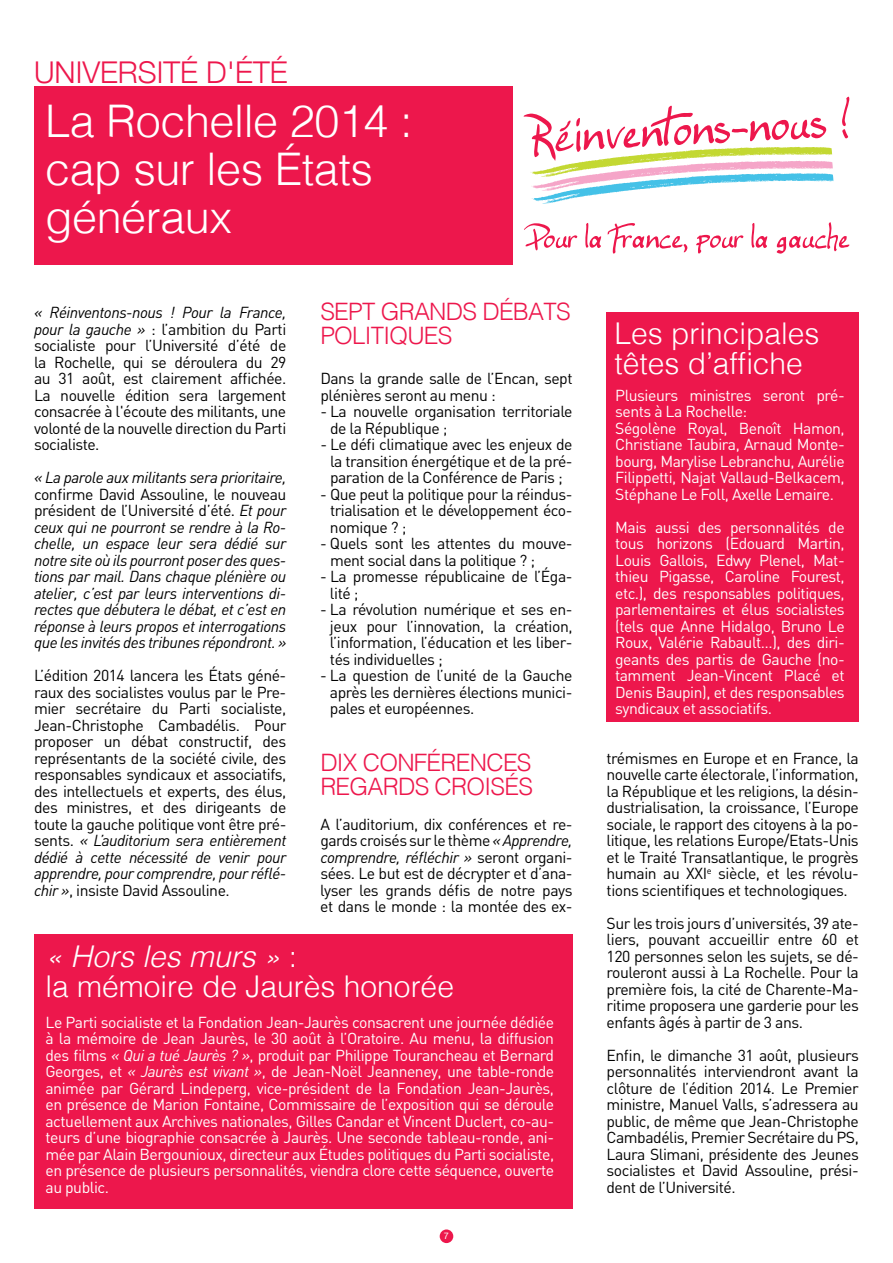
<style>
.page{position:relative;width:893px;height:1263px;background:#fff}
.page>*{position:absolute;margin:0;border:0;box-sizing:border-box;transform-origin:0 0}
.t1{font:300 45px/48px "Helvetica";letter-spacing:-.01em;color:#fff}
.t2{font:300 30px/30px "Helvetica";color:#fff}
.t3{font:300 30px "Helvetica Neue";color:#ed174c}
.t4{font:300 24px/24px "Helvetica";letter-spacing:-.03em;color:#ed174c}
.t5{font:15.75px/16.5px "DIN";letter-spacing:-.03em;color:#000;text-align:justify}
.t6{font:15.75px/16.5px "DIN";letter-spacing:-.03em;color:#fff;text-align:justify}
.t7{font:italic 15.75px/16.5px "DIN";letter-spacing:-.03em;color:#000;text-align:justify}
.t8{font:9px "Helvetica Neue";color:#fff}
.s1{font-style:italic}
.s2{font-style:normal}
</style>
<div class="page">
<div style="left:440px;top:1229px;width:13px;height:14px;background:#ed174c;border-radius:50%"></div>
<div style="left:34px;top:86px;width:478px;height:178px;background:#ed174c"></div>
<div style="left:34px;top:934px;width:539px;height:275px;background:#ed174c"></div>
<div style="left:607px;top:313px;width:252px;height:409px;background:#ed174c"></div>
<svg style="left:524px;top:223px;width:53px;height:27px"></svg>
<svg style="left:585px;top:223px;width:16px;height:25px"></svg>
<svg style="left:608px;top:223px;width:79px;height:31px"></svg>
<svg style="left:696px;top:235px;width:47px;height:18px"></svg>
<svg style="left:751px;top:223px;width:16px;height:25px"></svg>
<svg style="left:777px;top:222px;width:72px;height:32px"></svg>
<svg style="left:842px;top:97px;width:7px;height:41px"></svg>
<svg style="left:524px;top:106px;width:309px;height:97px"></svg>
<h2 class="t3" style="left:34px;top:48px;width:85px">UNIVERS</h2>
<h2 class="t3" style="left:157px;top:48px;width:132px">ITÉ D'ÉTÉ</h2>
<h1 class="t1" style="left:45px;top:94px;width:369px">La Rochelle 2014 : cap sur les États généraux</h1>
<p class="t5" style="left:34px;top:304px;width:254px"><span class="s1">« Réinventons-nous ! Pour la France, pour la gauche »</span> : l’ambition du Parti socialiste pour l’Université d’été de la Rochelle, qui se déroulera du 29 au 31 août, est clairement affichée.<br>La nouvelle édition sera largement consacrée à l'écoute des militants, une volonté de la nouvelle direction du Parti socialiste.</p>
<p class="t7" style="left:34px;top:469px;width:254px">« La parole aux militants sera prioritaire,</p>
<p class="t7" style="left:34px;top:485px;width:254px"><span class="s2">confirme David Assouline, le nouveau président de l’Université d’été.</span> Et pour ceux qui ne pourront se rendre à la Ro&shy;chelle, un espace leur sera dédié sur notre site où ils pourront poser des ques&shy;tions par mail. Dans chaque plénière ou atelier, c’est par leurs interventions di&shy;rectes que débutera le débat, et c’est en réponse à leurs propos et interrogations que les invités des tribunes répondront. »</p>
<p class="t5" style="left:34px;top:667px;width:254px">L’édition 2014 lancera les états géné&shy;raux des socialistes voulus par le Pre&shy;mier secrétaire du Parti socialiste, Jean-Christophe Cambadélis. Pour proposer un débat constructif, des représentants de la société civile, des responsables syndicaux et associatifs, des intellectuels et experts, des élus, des ministres, et des dirigeants de toute la gauche politique vont être pré&shy;sents. <span class="s1">« L’auditorium sera entièrement dédié à cette nécessité de venir pour apprendre, pour comprendre, pour réflé&shy;chir »</span>, insiste David Assouline.</p>
<h3 class="t4" style="left:320px;top:297px;width:208px">Sept gran ds débats politi</h3>
<h3 class="t4" style="left:389px;top:321px;width:62px">ques</h3>
<p class="t5" style="left:320px;top:370px;width:254px">Dans la grande salle de l’Encan, sept plénières seront au menu :</p>
<p class="t5" style="left:330px;top:403px;width:244px;text-indent:-10px">- La nouvelle organisation territoriale de la République ;</p>
<p class="t5" style="left:330px;top:436px;width:244px;text-indent:-10px">- Le défi climatique avec les enjeux de la transition énergétique et de la pré&shy;paration de la Conférence de Paris ;</p>
<p class="t5" style="left:330px;top:485px;width:244px;text-indent:-10px">- Que peut la politique pour la réindus&shy;trialisation et le développement éco&shy;nomique ? ;</p>
<p class="t5" style="left:330px;top:535px;width:244px;text-indent:-10px">- Quels sont les attentes du mouve&shy;ment social dans la politique ? ;</p>
<p class="t5" style="left:330px;top:568px;width:244px;text-indent:-10px">- La promesse républicaine de l’éga&shy;lité ;</p>
<p class="t5" style="left:330px;top:601px;width:244px;text-indent:-10px">- La révolution numérique et ses en&shy;jeux pour l’innovation, la création, l’information, l’éducation et les liber&shy;tés individuelles ;</p>
<p class="t5" style="left:330px;top:667px;width:244px;text-indent:-10px">- La question de l’unité de la Gauche après les dernières élections munici&shy;pales et européennes.</p>
<h3 class="t4" style="left:320px;top:749px;width:60px">Di x conf</h3>
<h3 class="t4" style="left:320px;top:749px;width:211px;text-align:right">érences regards croisés</h3>
<p class="t5" style="left:320px;top:815px;width:254px">A l’auditorium, dix conférences et re&shy;gards croisés sur le thème <span class="s1">« Apprendre, comprendre, réfléchir »</span> seront organi&shy;sées. Le but est de décrypter et d’ana&shy;lyser les grands défis de notre pays et dans le monde : la montée des ex-</p>
<h2 class="t2" style="left:46px;top:939px;width:410px"><span class="s1">« Hors les murs »</span> :<br>la mémoire de Jaurès honorée</h2>
<p class="t6" style="left:45px;top:1013px;width:510px">Le Parti socialiste et la Fondation Jean-Jaurès consacrent une journée dédiée à la mémoire de Jean Jaurès, le 30 août à l’Oratoire. Au menu, la diffusion des films <span class="s1">« Qui a tué Jaurès ? »</span>, produit par Philippe Tourancheau et Bernard Georges, et <span class="s1">« Jaurès est vivant »</span>, de Jean-Noël Jeanneney, une table-ronde animée par Gérard Lindeperg, vice-président de la Fondation Jean-Jaurès, en présence de Marion Fontaine, Commissaire de l’exposition qui se déroule actuellement aux Archives nationales, Gilles Candar et Vincent Duclert, co-au&shy;teurs d’une biographie consacrée à Jaurès. Une seconde tableau-ronde, ani&shy;mée par Alain Bergounioux, directeur aux Études politiques du Parti socialiste, en présence de plusieurs personnalités, viendra clore cette séquence, ouverte au public.</p>
<p class="t8" style="left:444px;top:1229px;width:7px">7</p>
<h2 class="t2" style="left:614px;top:316px;width:207px">Les principales têtes d’affiche</h2>
<p class="t6" style="left:615px;top:386px;width:231px;text-align:left">Plusieurs ministres seront pré&shy;sents à La Rochelle:<br>Ségolène Royal, Benoît Hamon,<br>Christiane Taubira, Arnaud Monte&shy;bourg, Marylise Lebranchu, Aurélie<br>Filippetti, Najat Vallaud-Belkacem,<br>Stéphane Le Foll, Axelle Lemaire.</p>
<p class="t6" style="left:615px;top:518px;width:231px">Mais aussi des personnalités de tous horizons (Edouard Martin, Louis Gallois, Edwy Plenel, Mat&shy;thieu Pigasse, Caroline Fourest, etc.), des responsables politiques, parlementaires et élus socialistes (tels que Anne Hidalgo, Bruno Le Roux, Valérie Rabault…), des diri&shy;geants des partis de Gauche (no&shy;tamment Jean-Vincent Placé et Denis Baupin), et des responsables syndicaux et associatifs.</p>
<p class="t5" style="left:606px;top:749px;width:254px">trémismes en Europe et en France, la nouvelle carte électorale, l’information, la République et les religions, la désin&shy;dustrialisation, la croissance, l’Europe sociale, le rapport des citoyens à la po&shy;litique, les relations Europe/Etats-Unis et le Traité Transatlantique, le progrès humain au XXI<sup>e</sup> siècle, et les révolu&shy;tions scientifiques et technologiques.</p>
<p class="t5" style="left:607px;top:914px;width:254px">Sur les trois jours d’universités, 39 ate&shy;liers, pouvant accueillir entre 60 et 120 personnes selon les sujets, se dé&shy;rouleront aussi à La Rochelle. Pour la première fois, la cité de Charente-Ma&shy;ritime proposera une garderie pour les enfants âgés à partir de 3 ans.</p>
<p class="t5" style="left:606px;top:1046px;width:254px">Enfin, le dimanche 31 août, plusieurs personnalités interviendront avant la clôture de l’édition 2014. Le Premier ministre, Manuel Valls, s’adressera au public, de même que Jean-Christophe Cambadélis, Premier Secrétaire du PS, Laura Slimani, présidente des Jeunes socialistes et David Assouline, prési&shy;dent de l’Université.</p>
</div>
